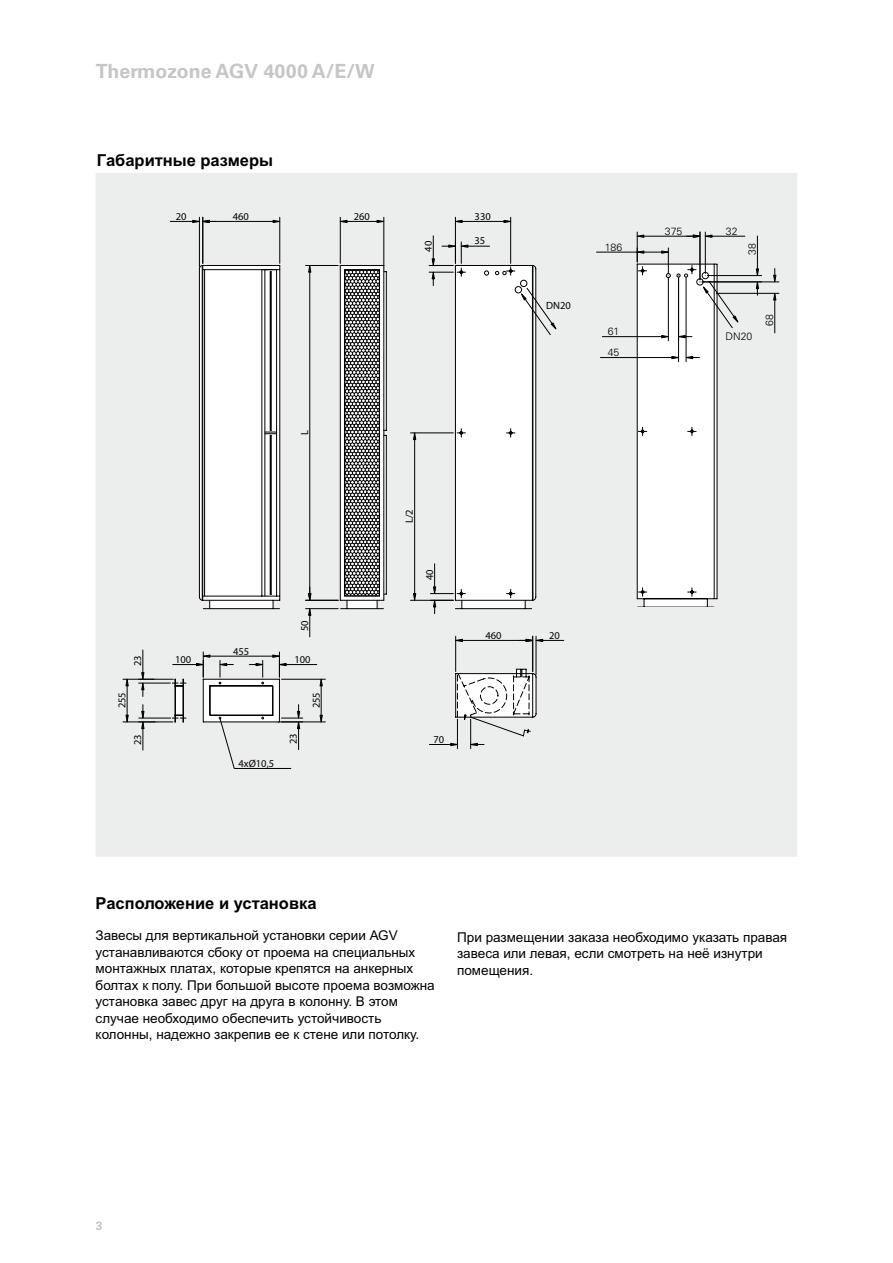
<style>
.page{position:relative;width:893px;height:1263px;background:#fff}
.page>*{position:absolute;margin:0;border:0;box-sizing:border-box;transform-origin:0 0}
.t1{font:700 19.5px "Univers";color:#c5c6c8}
.t2{font:700 16.5px "Arial Cyr";color:#000}
.t3{font:13.5px/16.5px "Arial Cyr";color:#000}
.t4{font:700 12px "Univers";color:#c5c6c8}
.t5{font:10.5px "Myriad";color:#000}
.t6{font:300 10.5px/20.9px "Univers";color:#000}
</style>
<div class="page">
<div style="left:96px;top:173px;width:701px;height:684px;background:#eceded"></div>
<svg style="left:123px;top:217px;width:441px;height:533px"></svg>
<svg style="left:596px;top:232px;width:183px;height:375px"></svg>
<h1 class="t1" style="left:96px;top:60px;width:280px">Thermozone AGV 4000 A/E/W</h1>
<p class="t2" style="left:97px;top:151px;width:178px">Габаритные размеры</p>
<p class="t5" style="left:176px;top:211px;width:12px">20</p>
<p class="t5" style="left:233px;top:211px;width:18px">460</p>
<p class="t5" style="left:354px;top:211px;width:18px">260</p>
<p class="t5" style="left:423px;top:252px;width:12px;rotate:-90deg">40</p>
<p class="t5" style="left:475px;top:211px;width:18px">330</p>
<p class="t5" style="left:474px;top:236px;width:12px">35</p>
<p class="t5" style="left:546px;top:301px;width:26px">DN20</p>
<p class="t5" style="left:299px;top:435px;width:6px;rotate:-90deg">L</p>
<p class="t5" style="left:132px;top:666px;width:12px;rotate:-90deg">23</p>
<p class="t5" style="left:299px;top:631px;width:12px;rotate:-90deg">50</p>
<p class="t5" style="left:233px;top:646px;width:18px">455</p>
<p class="t5" style="left:175px;top:654px;width:18px">100</p>
<p class="t5" style="left:294px;top:654px;width:18px">100</p>
<p class="t5" style="left:117px;top:708px;width:18px;rotate:-90deg">255</p>
<p class="t5" style="left:311px;top:708px;width:18px;rotate:-90deg">255</p>
<p class="t5" style="left:132px;top:745px;width:12px;rotate:-90deg">23</p>
<p class="t5" style="left:288px;top:744px;width:12px;rotate:-90deg">23</p>
<p class="t5" style="left:238px;top:758px;width:37px">4xØ10,5</p>
<p class="t5" style="left:404px;top:523px;width:15px;rotate:-90deg">L/2</p>
<p class="t5" style="left:424px;top:580px;width:12px;rotate:-90deg">40</p>
<p class="t5" style="left:433px;top:734px;width:12px">70</p>
<p class="t5" style="left:485px;top:630px;width:18px">460</p>
<p class="t5" style="left:549px;top:630px;width:12px">20</p>
<p class="t6" style="left:605px;top:236px;width:19px">186</p>
<p class="t6" style="left:608px;top:321px;width:13px">61<br>45</p>
<p class="t6" style="left:665px;top:220px;width:19px">375</p>
<p class="t6" style="left:726px;top:220px;width:13px">32</p>
<p class="t6" style="left:742px;top:255px;width:13px;rotate:-90deg">38</p>
<p class="t6" style="left:726px;top:326px;width:28px">DN20</p>
<p class="t6" style="left:759px;top:326px;width:13px;rotate:-90deg">68</p>
<p class="t2" style="left:96px;top:894px;width:222px">Расположение и установка</p>
<p class="t3" style="left:96px;top:927px;width:341px">Завесы для вертикальной установки серии AGV устанавливаются сбоку от проема на специальных монтажных платах, которые крепятся на анкерных болтах к полу. При большой высоте проема возможна установка завес друг на друга в колонну. В этом случае необходимо обеспечить устойчивость колонны, надежно закрепив ее к стене или потолку.</p>
<p class="t3" style="left:457px;top:928px;width:332px">При размещении заказа необходимо указать правая завеса или левая, если смотреть на неё изнутри помещения.</p>
<p class="t4" style="left:96px;top:1219px;width:8px">3</p>
</div>
